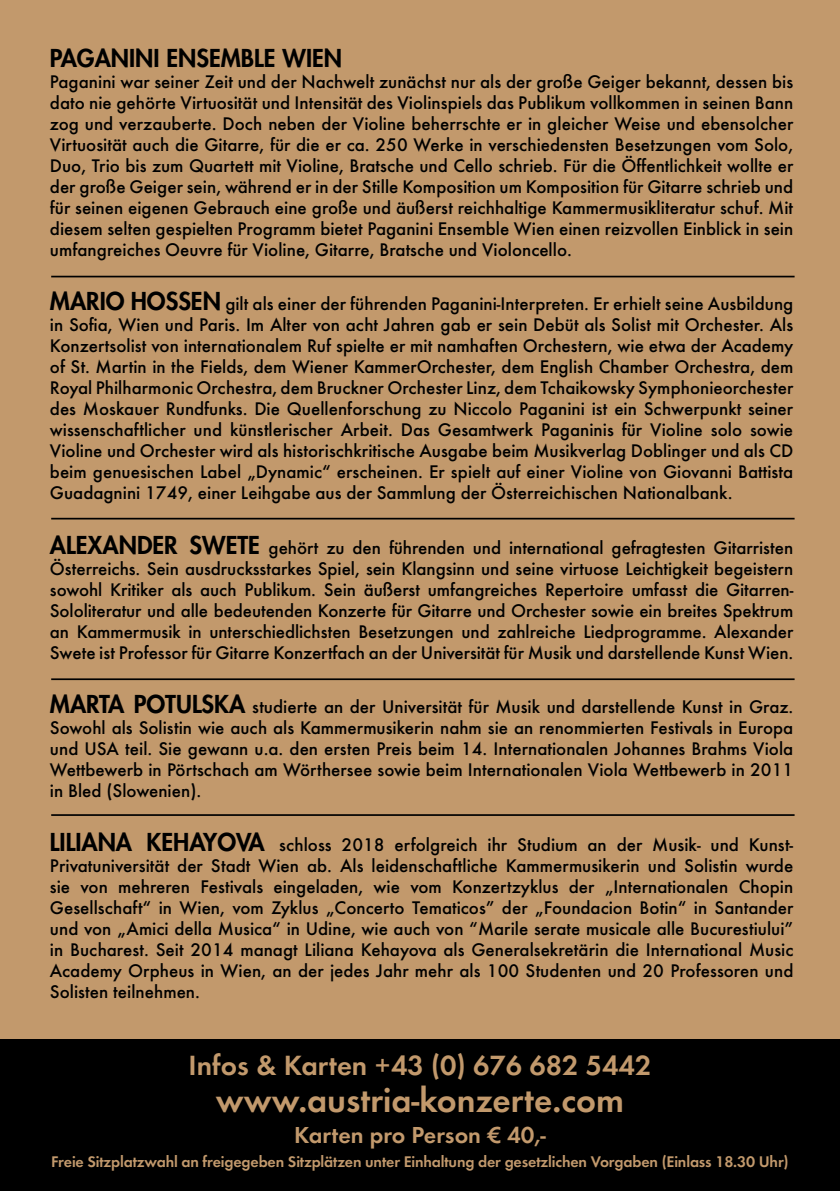
<style>
.page{position:relative;width:840px;height:1191px;background:#fff}
.page>*{position:absolute;margin:0;border:0;box-sizing:border-box;transform-origin:0 0}
.t1{font:35.2px "Futura Dem";color:#c2996c}
.t2{font:28.8px "Futura Dem";color:#c2996c}
.t3{font:800 24px "Futura";color:#000}
.t4{font:24px "Futura Dem";color:#c2996c}
.t5{font:500 19px/21px "Futura";color:#000;text-align:justify}
.t6{font:16px "Futura Dem";letter-spacing:-.01em;color:#c2996c}
.s1{font-weight:800;font-size:24px}
</style>
<div class="page">
<div style="left:0;top:0;width:839px;height:1191px;background:#c2996c"></div>
<div style="left:0;top:1039px;width:839px;height:152px;background:#000"></div>
<hr style="left:51px;top:814px;width:743px;height:2px;background:#000">
<hr style="left:51px;top:518px;width:743px;height:1px;background:#000">
<hr style="left:51px;top:678px;width:743px;height:2px;background:#000">
<hr style="left:51px;top:276px;width:743px;height:1px;background:#000">
<p class="t3" style="left:50px;top:42px;width:293px">PAGANINI ENSEMBLE WIEN</p>
<p class="t5" style="left:50px;top:71px;width:744px">Paganini war seiner Zeit und der Nachwelt zunächst nur als der große Geiger bekannt, dessen bis dato nie gehörte Virtuosität und Intensität des Violinspiels das Publikum vollkommen in seinen Bann zog und verzauberte. Doch neben der Violine beherrschte er in gleicher Weise und ebensolcher Virtuosität auch die Gitarre, für die er ca. 250 Werke in verschiedensten Besetzungen vom Solo, Duo, Trio bis zum Quartett mit Violine, Bratsche und Cello schrieb. Für die Öffentlichkeit wollte er der große Geiger sein, während er in der Stille Komposition um Komposition für Gitarre schrieb und für seinen eigenen Gebrauch eine große und äußerst reichhaltige Kammermusikliteratur schuf. Mit diesem selten gespielten Programm bietet Paganini Ensemble Wien einen reizvollen Einblick in sein umfangreiches Oeuvre für Violine, Gitarre, Bratsche und Violoncello.</p>
<p class="t5" style="left:50px;top:293px;width:744px"><span class="s1">MARIO HOSSEN</span> gilt als einer der führenden Paganini-Interpreten. Er erhielt seine Ausbildung in Sofia, Wien und Paris. Im Alter von acht Jahren gab er sein Debüt als Solist mit Orchester. Als Konzertsolist von internationalem Ruf spielte er mit namhaften Orchestern, wie etwa der Academy of St. Martin in the Fields, dem Wiener KammerOrchester, dem English Chamber Orchestra, dem Royal Philharmonic Orchestra, dem Bruckner Orchester Linz, dem Tchaikowsky Symphonieorchester des Moskauer Rundfunks. Die Quellenforschung zu Niccolo Paganini ist ein Schwerpunkt seiner wissenschaftlicher und künstlerischer Arbeit. Das Gesamtwerk Paganinis für Violine solo sowie Violine und Orchester wird als historischkritische Ausgabe beim Musikverlag Doblinger und als CD beim genuesischen Label „Dynamic“ erscheinen. Er spielt auf einer Violine von Giovanni Battista Guadagnini 1749, einer Leihgabe aus der Sammlung der Österreichischen Nationalbank.</p>
<p class="t5" style="left:50px;top:536px;width:744px"><span class="s1">ALEXANDER SWETE</span> gehört zu den führenden und international gefragtesten Gitarristen Österreichs. Sein ausdrucksstarkes Spiel, sein Klangsinn und seine virtuose Leichtigkeit begeistern sowohl Kritiker als auch Publikum. Sein äußerst umfangreiches Repertoire umfasst die Gitarren-Sololiteratur und alle bedeutenden Konzerte für Gitarre und Orchester sowie ein breites Spektrum an Kammermusik in unterschiedlichsten Besetzungen und zahlreiche Liedprogramme. Alexander Swete ist Professor für Gitarre Konzertfach an der Universität für Musik und darstellende Kunst Wien.</p>
<p class="t5" style="left:50px;top:695px;width:744px"><span class="s1">MARTA POTULSKA</span> studierte an der Universität für Musik und darstellende Kunst in Graz.<br>Sowohl als Solistin wie auch als Kammermusikerin nahm sie an renommierten Festivals in Europa und USA teil. Sie gewann u.a. den ersten Preis beim 14. Internationalen Johannes Brahms Viola Wettbewerb in Pörtschach am Wörthersee sowie beim Internationalen Viola Wettbewerb in 2011 in Bled (Slowenien).</p>
<p class="t5" style="left:50px;top:833px;width:744px"><span class="s1">LILIANA KEHAYOVA</span> schloss 2018 erfolgreich ihr Studium an der Musik- und Kunst-Privatuniversität der Stadt Wien ab. Als leidenschaftliche Kammermusikerin und Solistin wurde sie von mehreren Festivals eingeladen, wie vom Konzertzyklus der „Internationalen Chopin Gesellschaft“ in Wien, vom Zyklus „Concerto Tematicos” der „Foundacion Botin“ in Santander und von „Amici della Musica“ in Udine, wie auch von “Marile serate musicale alle Bucurestiului” in Bucharest. Seit 2014 managt Liliana Kehayova als Generalsekretärin die International Music Academy Orpheus in Wien, an der jedes Jahr mehr als 100 Studenten und 20 Professoren und Solisten teilnehmen.</p>
<h2 class="t2" style="left:188px;top:1044px;width:464px">Infos &amp; Karten +43 (0) 676 682 5442</h2>
<h1 class="t1" style="left:216px;top:1074px;width:409px">www.austria-konzerte.com</h1>
<p class="t4" style="left:294px;top:1117px;width:253px">Karten pro Person € 40,-</p>
<p class="t6" style="left:51px;top:1149px;width:738px">Freie Sitzplatzwahl an freigegeben Sitzplätzen unter Einhaltung der gesetzlichen Vorgaben (Einlass 18.30 Uhr)</p>
</div>
